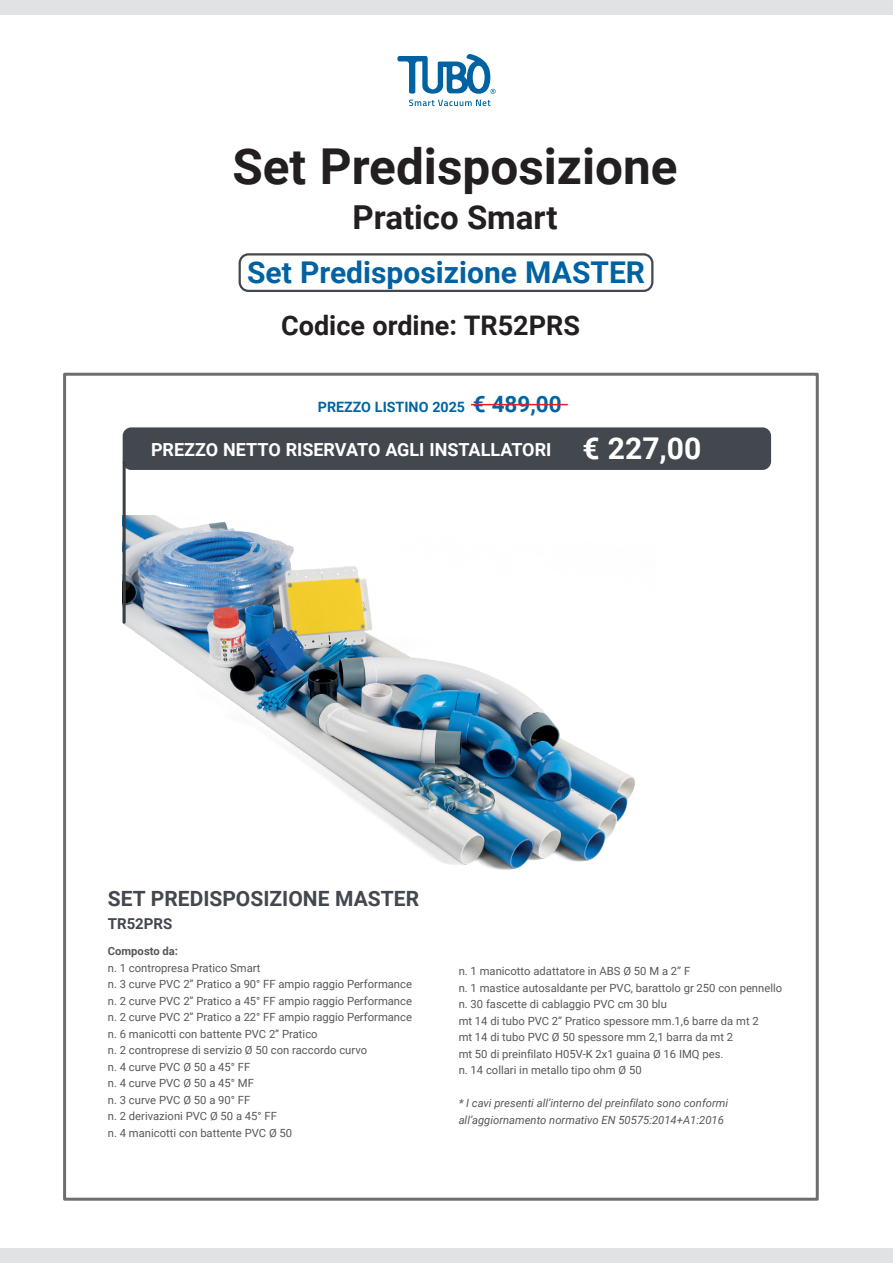
<style>
.page{position:relative;width:893px;height:1263px;background:#fff}
.page>*{position:absolute;margin:0;border:0;box-sizing:border-box;transform-origin:0 0}
.t1{font:700 49.5px "Roboto";color:#231f20}
.t2{font:700 33px "Roboto";color:#231f20}
.t3{font:700 30px "Roboto";color:#0062a1}
.t4{font:700 30px "Roboto";color:#fff}
.t5{font:700 27px "Roboto";color:#231f20}
.t6{font:700 21px "Roboto";color:#43484e}
.t7{font:700 18px "Roboto";color:#fff}
.t8{font:700 15px "Roboto";color:#43484e}
.t9{font:700 14.25px "Roboto";color:#0065a4}
.t10{font:11.25px/16.5px "Roboto";color:#57585a}
.t11{font:italic 11.25px/16.5px "Roboto";color:#57585a}
.t12{font:700 11.25px "Roboto";color:#57585a}
.s1{font-size:22.5px}
</style>
<div class="page">
<div style="left:63px;top:373px;width:756px;height:828px;border:3px solid #6c6d70"></div>
<div style="left:0;top:0;width:893px;height:15px;background:#e1e2e4"></div>
<div style="left:0;top:1248px;width:893px;height:15px;background:#e1e2e4"></div>
<svg style="left:397px;top:54px;width:99px;height:40px"></svg>
<svg style="left:409px;top:100px;width:81px;height:6px"></svg>
<img style="left:123px;top:516px;width:512px;height:354px">
<div style="left:123px;top:427px;width:648px;height:43px;background:#43484e;border-radius:9px"></div>
<hr style="left:123px;top:462px;width:3px;height:160px;background:#3a3f42">
<div style="left:239px;top:253px;width:414px;height:39px;border:2px solid #43484e;border-radius:9px"></div>
<hr style="left:471px;top:404px;width:97px;height:1px;background:#ee1a2e">
<h1 class="t1" style="left:232px;top:147px;width:447px">Set Predisposizione</h1>
<h2 class="t2" style="left:352px;top:204px;width:207px">Pratico Smart</h2>
<h3 class="t3" style="left:247px;top:261px;width:399px">Set Predisposizione MASTER</h3>
<h3 class="t5" style="left:281px;top:314px;width:300px">Codice ordine: TR52PRS</h3>
<p class="t9" style="left:318px;top:402px;width:245px">PREZZO LISTINO 2025 <span class="s1">€ 489,00</span></p>
<h3 class="t7" style="left:151px;top:442px;width:402px">PREZZO NETTO RISERVATO AGLI INSTALLATORI</h3>
<h3 class="t4" style="left:582px;top:437px;width:120px">€ 227,00</h3>
<h3 class="t6" style="left:108px;top:891px;width:313px">SET PREDISPOSIZIONE MASTER</h3>
<h3 class="t8" style="left:108px;top:918px;width:66px">TR52PRS</h3>
<p class="t12" style="left:108px;top:947px;width:72px">Composto da:</p>
<p class="t10" style="left:108px;top:961px;width:306px">n. 1 contropresa Pratico Smart<br>n. 3 curve PVC 2” Pratico a 90° FF ampio raggio Performance n. 2 curve PVC 2” Pratico a 45° FF ampio raggio Performance n. 2 curve PVC 2” Pratico a 22° FF ampio raggio Performance n. 6 manicotti con battente PVC 2” Pratico<br>n. 2 controprese di servizio Ø 50 con raccordo curvo<br>n. 4 curve PVC Ø 50 a 45° FF<br>n. 4 curve PVC Ø 50 a 45° MF<br>n. 3 curve PVC Ø 50 a 90° FF<br>n. 2 derivazioni PVC Ø 50 a 45° FF<br>n. 4 manicotti con battente PVC Ø 50</p>
<p class="t10" style="left:459px;top:964px;width:325px">n. 1 manicotto adattatore in ABS Ø 50 M a 2” F<br>n. 1 mastice autosaldante per PVC, barattolo gr 250 con pennello n. 30 fascette di cablaggio PVC cm 30 blu<br>mt 14 di tubo PVC 2” Pratico spessore mm.1,6 barre da mt 2<br>mt 14 di tubo PVC Ø 50 spessore mm 2,1 barra da mt 2<br>mt 50 di preinfilato H05V-K 2x1 guaina Ø 16 IMQ pes.<br>n. 14 collari in metallo tipo ohm Ø 50</p>
<p class="t11" style="left:459px;top:1096px;width:271px">* I cavi presenti all’interno del preinfilato sono conformi all’aggiornamento normativo EN 50575:2014+A1:2016</p>
</div>
